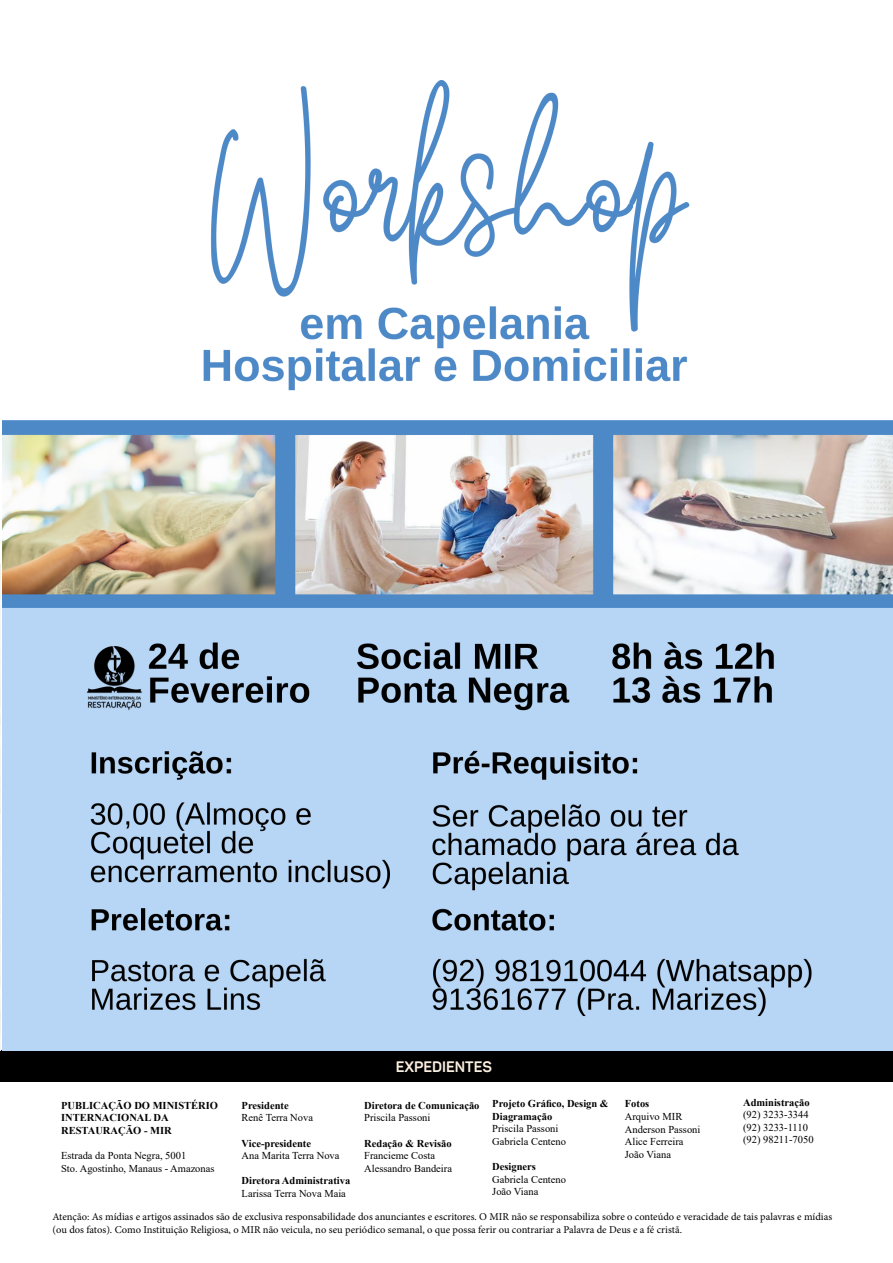
<style>
.page{position:relative;width:893px;height:1263px;background:#fff}
.page>*{position:absolute;margin:0;border:0;box-sizing:border-box;transform-origin:0 0}
.Texto{font:700 15px "Panton";color:#fbefe0}
.t1{font:10.5px "Times New Roman";color:#000}
.t2{font:10.5px/12.6px "Minion Pro";color:#000}
.t3{font:700 10.5px/12.6px "Times New Roman";color:#000}
</style>
<div class="page">
<div style="left:0;top:1051px;width:893px;height:31px;background:#000"></div>
<div style="left:0;top:1050px;width:893px;height:31px;background:#000"></div>
<img style="left:0;top:565px;width:1px;height:485px">
<img style="left:2px;top:80px;width:891px;height:970px">
<p class="t3" style="left:61px;top:1098px;width:158px">PUBLICAÇÃO DO MINISTÉRIO<br>INTERNACIONAL DA</p>
<p class="t3" style="left:61px;top:1124px;width:112px">RESTAURAÇÃO - MIR</p>
<p class="t1" style="left:61px;top:1148px;width:127px">Estrada da Ponta Negra, 5001</p>
<p class="t1" style="left:61px;top:1161px;width:155px">Sto. Agostinho, Manaus - Amazonas</p>
<p class="t3" style="left:242px;top:1098px;width:49px">Presidente</p>
<p class="t1" style="left:242px;top:1110px;width:73px">Renê Terra Nova</p>
<p class="t3" style="left:242px;top:1136px;width:71px">Vice-presidente</p>
<p class="t1" style="left:242px;top:1148px;width:99px">Ana Marita Terra Nova</p>
<p class="t3" style="left:242px;top:1174px;width:110px">Diretora Administrativa</p>
<p class="t1" style="left:242px;top:1186px;width:106px">Larissa Terra Nova Maia</p>
<p class="Texto" style="left:396px;top:1057px;width:98px">EXPEDIENTES</p>
<p class="t3" style="left:364px;top:1098px;width:117px">Diretora de Comunicação</p>
<p class="t1" style="left:364px;top:1110px;width:68px">Priscila Passoni</p>
<p class="t3" style="left:364px;top:1136px;width:89px">Redação &amp; Revisão</p>
<p class="t1" style="left:364px;top:1148px;width:72px">Francieme Costa</p>
<p class="t1" style="left:364px;top:1161px;width:89px">Alessandro Bandeira</p>
<p class="t3" style="left:492px;top:1097px;width:118px">Projeto Gráfico, Design &amp;<br>Diagramação</p>
<p class="t1" style="left:492px;top:1121px;width:68px">Priscila Passoni</p>
<p class="t1" style="left:492px;top:1134px;width:75px">Gabriela Centeno</p>
<p class="t3" style="left:492px;top:1160px;width:45px">Designers</p>
<p class="t1" style="left:492px;top:1172px;width:75px">Gabriela Centeno</p>
<p class="t1" style="left:492px;top:1184px;width:48px">João Viana</p>
<p class="t3" style="left:625px;top:1097px;width:26px">Fotos</p>
<p class="t1" style="left:625px;top:1109px;width:59px">Arquivo MIR</p>
<p class="t1" style="left:625px;top:1122px;width:77px">Anderson Passoni</p>
<p class="t1" style="left:625px;top:1134px;width:60px">Alice Ferreira</p>
<p class="t1" style="left:625px;top:1147px;width:48px">João Viana</p>
<p class="t3" style="left:743px;top:1095px;width:68px">Administração</p>
<p class="t1" style="left:743px;top:1107px;width:67px">(92) 3233-3344</p>
<p class="t1" style="left:743px;top:1120px;width:66px">(92) 3233-1110</p>
<p class="t1" style="left:743px;top:1132px;width:72px">(92) 98211-7050</p>
<p class="t2" style="left:52px;top:1211px;width:781px">Atenção: As mídias e artigos assinados são de exclusiva responsabilidade dos anunciantes e escritores. O MIR não se responsabiliza sobre o conteúdo e veracidade de tais palavras e mídias (ou dos fatos). Como Instituição Religiosa, o MIR não veicula, no seu periódico semanal, o que possa ferir ou contrariar a Palavra de Deus e a fé cristã.</p>
</div>
